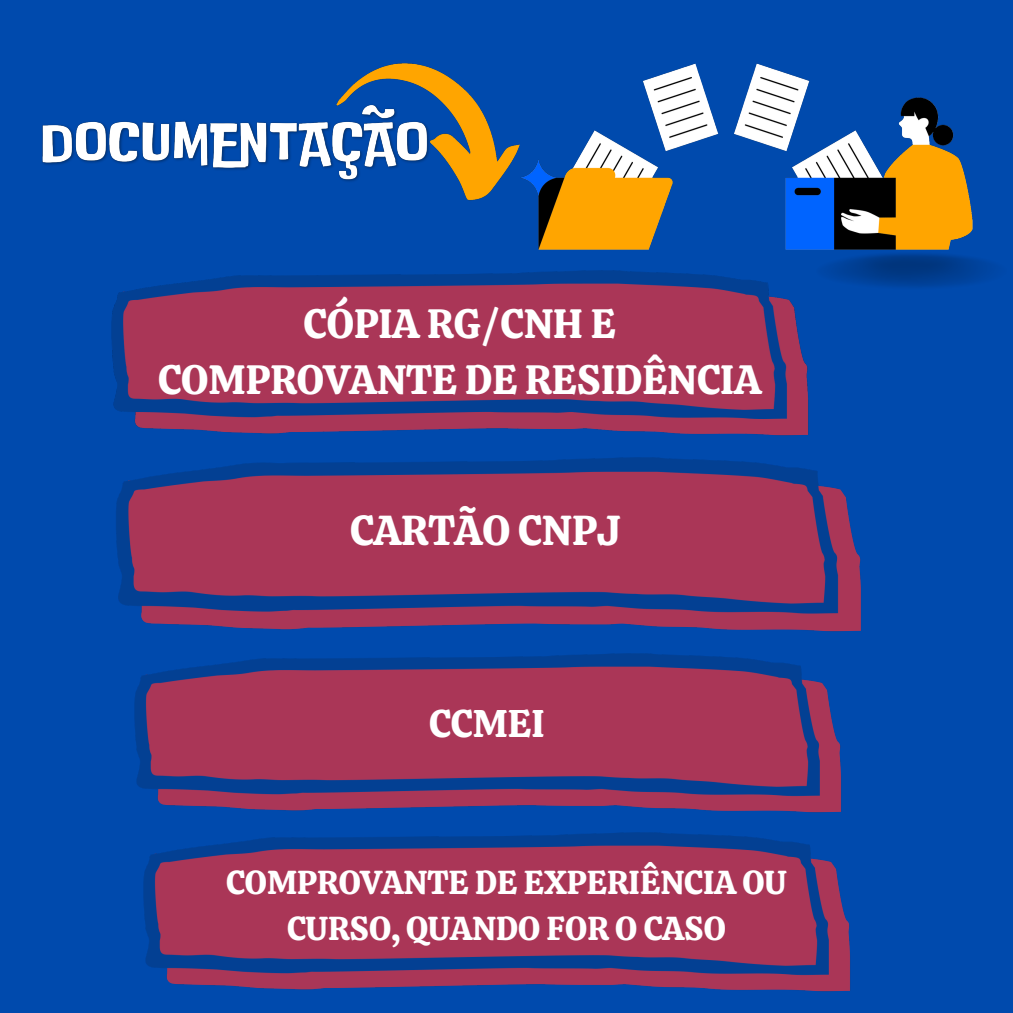
<style>
.page{position:relative;width:1013px;height:1013px;background:#fff}
.page>*{position:absolute;margin:0;border:0;box-sizing:border-box;transform-origin:0 0}
.t1{font:41.62px "Calistoga";color:#fff}
.t2{font:40.75px/56.2px "Calistoga";color:#fff;text-align:center}
.t3{font:38.38px "Calistoga";color:#fff}
.t4{font:33px/46px "Calistoga";color:#fff;text-align:center}
</style>
<div class="page">
<div style="left:0;top:0;width:1012px;height:1012px;background:#004aad"></div>
<img style="left:116px;top:457px;width:745px;height:175px">
<img style="left:111px;top:270px;width:698px;height:166px">
<img style="left:134px;top:653px;width:708px;height:160px">
<img style="left:340px;top:63px;width:633px;height:192px">
<img style="left:42px;top:99px;width:404px;height:94px">
<img style="left:143px;top:832px;width:708px;height:160px">
<h1 class="t2" style="left:158px;top:296px;width:604px">CÓPIA RG/CNH E<br>COMPROVANTE DE RESIDÊNCIA</h1>
<p class="t1" style="left:350px;top:503px;width:272px">CARTÃO CNPJ</p>
<p class="t3" style="left:429px;top:699px;width:117px">CCMEI</p>
<p class="t4" style="left:226px;top:860px;width:562px">COMPROVANTE DE EXPERIÊNCIA OU<br>CURSO, QUANDO FOR O CASO</p>
</div>
